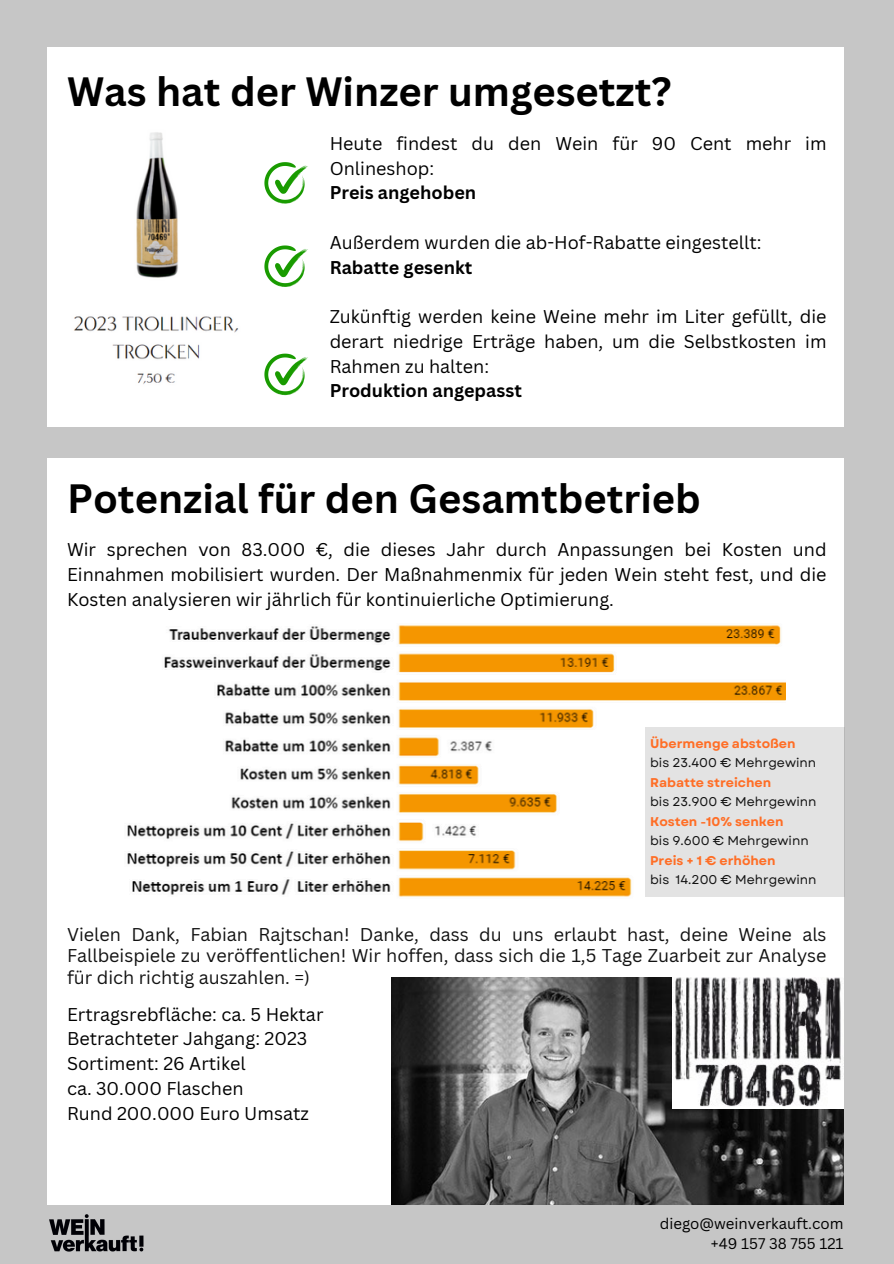
<style>
.page{position:relative;width:894px;height:1264px;background:#fff}
.page>*{position:absolute;margin:0;border:0;box-sizing:border-box;transform-origin:0 0}
.t1{font:700 39.9px "Canva Sans";color:#000}
.t2{font:18px/24.8px "Canva Sans";color:#000}
.t3{font:18px/21.3px "Canva Sans";color:#121212;text-align:justify}
.t4{font:15px/20.2px "Canva Sans";color:#000;text-align:right}
.t5{font:12.75px "Garet";color:#121212}
.t6{font:700 12.75px "Garet";color:#ff6e26}
.s1{font-weight:700}
</style>
<div class="page">
<div style="left:0;top:0;width:893px;height:1263px;background:#c6c6c6"></div>
<div style="left:47px;top:47px;width:796px;height:379px;background:#fff"></div>
<img style="left:74px;top:132px;width:165px;height:252px">
<svg style="left:264px;top:162px;width:44px;height:42px"></svg>
<svg style="left:264px;top:245px;width:44px;height:42px"></svg>
<svg style="left:264px;top:353px;width:44px;height:42px"></svg>
<div style="left:47px;top:458px;width:796px;height:746px;background:#fff"></div>
<img style="left:49px;top:1214px;width:95px;height:37px">
<img style="left:127px;top:625px;width:658px;height:272px">
<div style="left:644px;top:727px;width:200px;height:170px;background:#e3e3e3"></div>
<img style="left:392px;top:977px;width:451px;height:227px">
<img style="left:672px;top:977px;width:171px;height:131px">
<h2 class="t1" style="left:67px;top:63px;width:606px">Was hat der Winzer umgesetzt?</h2>
<h2 class="t2" style="left:329px;top:130px;width:498px">Heute findest du den Wein für 90 Cent mehr im<br>Onlineshop:<br><span class="s1">Preis angehoben</span></h2>
<h2 class="t2" style="left:329px;top:229px;width:433px">Außerdem wurden die ab-Hof-Rabatte eingestellt:<br><span class="s1">Rabatte gesenkt</span></h2>
<h2 class="t2" style="left:329px;top:304px;width:498px">Zukünftig werden keine Weine mehr im Liter gefüllt, die derart niedrige Erträge haben, um die Selbstkosten im Rahmen zu halten:<br><span class="s1">Produktion angepasst</span></h2>
<h1 class="t1" style="left:67px;top:470px;width:635px">Potenzial für den Gesamtbetrieb</h1>
<h2 class="t2" style="left:67px;top:536px;width:760px;text-align:justify">Wir sprechen von 83.000 €, die dieses Jahr durch Anpassungen bei Kosten und Einnahmen mobilisiert wurden. Der Maßnahmenmix für jeden Wein steht fest, und die Kosten analysieren wir jährlich für kontinuierliche Optimierung.</h2>
<p class="t6" style="left:650px;top:734px;width:147px">Übermenge abstoßen</p>
<p class="t5" style="left:650px;top:753px;width:167px">bis 23.400 € Mehrgewinn</p>
<p class="t6" style="left:650px;top:773px;width:123px">Rabatte streichen</p>
<p class="t5" style="left:650px;top:792px;width:168px">bis 23.900 € Mehrgewinn</p>
<p class="t6" style="left:650px;top:812px;width:135px">Kosten -10% senken</p>
<p class="t5" style="left:650px;top:831px;width:160px">bis 9.600 € Mehrgewinn</p>
<p class="t6" style="left:650px;top:851px;width:127px">Preis + 1 € erhöhen</p>
<p class="t5" style="left:650px;top:870px;width:168px">bis 14.200 € Mehrgewinn</p>
<p class="t3" style="left:67px;top:923px;width:760px">Vielen Dank, Fabian Rajtschan! Danke, dass du uns erlaubt hast, deine Weine als Fallbeispiele zu veröffentlichen! Wir hoffen, dass sich die 1,5 Tage Zuarbeit zur Analyse für dich richtig auszahlen. =)</p>
<h4 class="t2" style="left:67px;top:1001px;width:258px">Ertragsrebfläche: ca. 5 Hektar<br>Betrachteter Jahgang: 2023<br>Sortiment: 26 Artikel<br>ca. 30.000 Flaschen<br>Rund 200.000 Euro Umsatz</h4>
<p class="t4" style="left:659px;top:1212px;width:185px">diego@weinverkauft.com +49 157 38 755 121</p>
</div>
